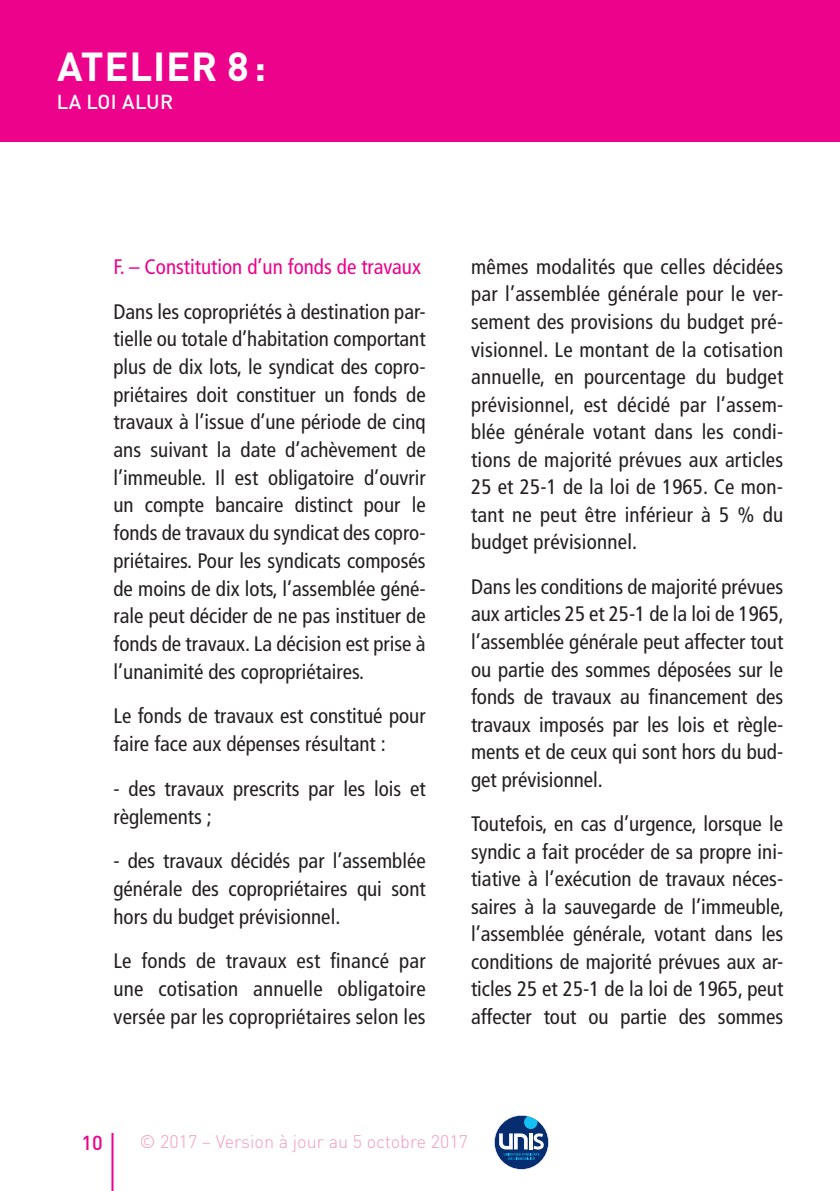
<style>
.page{position:relative;width:840px;height:1191px;background:#fff}
.page>*{position:absolute;margin:0;border:0;box-sizing:border-box;transform-origin:0 0}
.t1{font:700 40px "DIN Pro";letter-spacing:.02em;color:#fff}
.t2{font:condensed 21px/27.6px "Frutiger";color:#231f20;text-align:justify}
.t3{font:condensed 21px "Frutiger";color:#ed028c}
.t4{font:500 20px "DIN Pro";letter-spacing:.02em;color:#fff}
.t5{font:500 20px "DIN Pro";color:#ed028c}
.t6{font:300 18px "DIN Pro";color:#f499c2}
</style>
<div class="page">
<div style="left:0;top:0;width:839px;height:142px;background:#ed028c"></div>
<hr style="left:111px;top:1133px;width:2px;height:58px;background:#ed028c">
<svg style="left:494px;top:1115px;width:54px;height:54px"></svg>
<h1 class="t1" style="left:57px;top:33px;width:210px">ATELIER 8 :</h1>
<p class="t4" style="left:57px;top:86px;width:118px">LA LOI ALUR</p>
<p class="t3" style="left:113px;top:254px;width:309px">F. – Constitution d’un fonds de travaux</p>
<p class="t2" style="left:113px;top:297px;width:313px">Dans les copropriétés à destination par&shy;tielle ou totale d’habitation comportant plus de dix lots, le syndicat des copro&shy;priétaires doit constituer un fonds de travaux à l’issue d’une période de cinq ans suivant la date d’achèvement de l’immeuble. Il est obligatoire d’ouvrir un compte bancaire distinct pour le fonds de travaux du syndicat des copro&shy;priétaires. Pour les syndicats composés de moins de dix lots, l’assemblée géné&shy;rale peut décider de ne pas instituer de fonds de travaux. La décision est prise à l’unanimité des copropriétaires.</p>
<p class="t2" style="left:113px;top:702px;width:313px">Le fonds de travaux est constitué pour faire face aux dépenses résultant :</p>
<p class="t2" style="left:113px;top:775px;width:313px">- des travaux prescrits par les lois et règlements ;</p>
<p class="t2" style="left:113px;top:847px;width:313px">- des travaux décidés par l’assemblée générale des copropriétaires qui sont hors du budget prévisionnel.</p>
<p class="t2" style="left:113px;top:947px;width:313px">Le fonds de travaux est financé par une cotisation annuelle obligatoire versée par les copropriétaires selon les</p>
<p class="t2" style="left:471px;top:253px;width:313px">mêmes modalités que celles décidées par l’assemblée générale pour le ver&shy;sement des provisions du budget pré&shy;visionnel. Le montant de la cotisation annuelle, en pourcentage du budget prévisionnel, est décidé par l’assem&shy;blée générale votant dans les condi&shy;tions de majorité prévues aux articles 25 et 25-1 de la loi de 1965. Ce mon&shy;tant ne peut être inférieur à 5 % du budget prévisionnel.</p>
<p class="t2" style="left:471px;top:573px;width:314px">Dans les conditions de majorité prévues aux articles 25 et 25-1 de la loi de 1965, l’assemblée générale peut affecter tout ou partie des sommes déposées sur le fonds de travaux au financement des travaux imposés par les lois et règle&shy;ments et de ceux qui sont hors du bud&shy;get prévisionnel.</p>
<p class="t2" style="left:471px;top:810px;width:314px">Toutefois, en cas d’urgence, lorsque le syndic a fait procéder de sa propre ini&shy;tiative à l’exécution de travaux néces&shy;saires à la sauvegarde de l’immeuble, l’assemblée générale, votant dans les conditions de majorité prévues aux ar&shy;ticles 25 et 25-1 de la loi de 1965, peut affecter tout ou partie des sommes</p>
<p class="t5" style="left:81px;top:1126px;width:23px">10</p>
<p class="t6" style="left:139px;top:1127px;width:329px">© 2017 – Version à jour au 5 octobre 2017</p>
</div>
